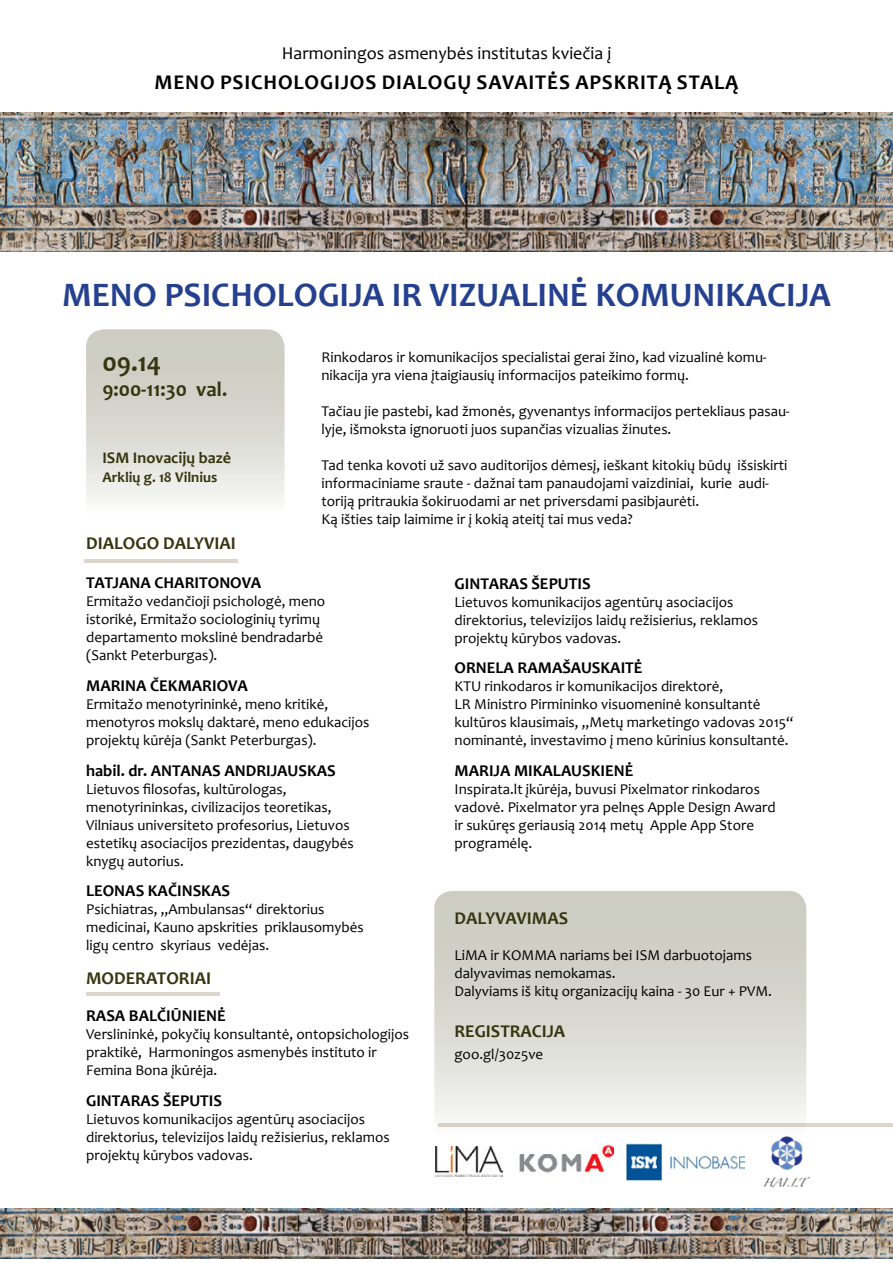
<style>
.page{position:relative;width:893px;height:1263px;background:#fff}
.page>*{position:absolute;margin:0;border:0;box-sizing:border-box;transform-origin:0 0}
.t1{font:700 34.5px "Candara";color:#25408f}
.t2{font:700 27px "Candara";color:#35360e}
.t3{font:700 21px "Candara";letter-spacing:.04em;color:#000}
.t4{font:700 21px "Candara";color:#35360e}
.t5{font:700 18px "Candara";color:#35360e}
.t6{font:18px "Candara";color:#000}
.t7{font:700 16.5px "Candara";color:#000}
.t8{font:700 16.2px "Candara";color:#35360e}
.t9{font:15px/18px "Candara";color:#000}
.t10{font:700 14.85px "Candara";color:#35360e}
</style>
<div class="page">
<div style="left:86px;top:329px;width:199px;height:192px;background:linear-gradient(to bottom,#c3c4b8,#f7f7f5);border-radius:18px"></div>
<div style="left:434px;top:891px;width:372px;height:254px;background:linear-gradient(to bottom,#c3c4b8,#f7f7f6);border-radius:18px"></div>
<img style="left:435px;top:1147px;width:67px;height:30px">
<img style="left:514px;top:1143px;width:100px;height:30px">
<img style="left:627px;top:1143px;width:117px;height:37px">
<img style="left:757px;top:1133px;width:53px;height:55px">
<hr style="left:438px;top:1123px;width:455px;height:3px;background:#4c2900">
<img style="left:0;top:112px;width:443px;height:140px">
<img style="left:443px;top:112px;width:450px;height:140px">
<img style="left:0;top:1209px;width:443px;height:49px">
<img style="left:443px;top:1209px;width:450px;height:49px">
<hr style="left:84px;top:559px;width:154px;height:3px;background:#4c2900">
<hr style="left:86px;top:992px;width:134px;height:3px;background:#4c2900">
<p class="t6" style="left:282px;top:41px;width:331px">Harmoningos asmenybės institutas kviečia į</p>
<h3 class="t3" style="left:154px;top:69px;width:585px">MENO PSICHOLOGIJOS DIALOGŲ SAVAITĖS APSKRITĄ STALĄ</h3>
<h1 class="t1" style="left:62px;top:273px;width:52px">MENO</h1>
<h1 class="t1" style="left:164px;top:273px;width:20px">PSICHOLOGIJA</h1>
<h1 class="t1" style="left:392px;top:273px;width:126px">IR VIZUALINĖ</h1>
<h1 class="t1" style="left:596px;top:273px;width:115px">KOMUNIKACIJA</h1>
<h2 class="t2" style="left:102px;top:345px;width:60px">09.14</h2>
<h3 class="t4" style="left:102px;top:376px;width:126px">9:00-11:30 VAL.</h3>
<p class="t8" style="left:102px;top:447px;width:130px">ISM INOVACIJŲ BAZĖ</p>
<p class="t10" style="left:102px;top:468px;width:116px">ARKLIŲ G. 18 VILNIUS</p>
<p class="t9" style="left:321px;top:348px;width:447px">Rinkodaros ir komunikacijos specialistai gerai žino, kad vizualinė komu&shy;nikacija yra viena įtaigiausių informacijos pateikimo formų.</p>
<p class="t9" style="left:321px;top:402px;width:470px">Tačiau jie pastebi, kad žmonės, gyvenantys informacijos pertekliaus pasau&shy;lyje, išmoksta ignoruoti juos supančias vizualias žinutes.</p>
<p class="t9" style="left:321px;top:456px;width:467px">Tad tenka kovoti už savo auditorijos dėmesį, ieškant kitokių būdų išsiskirti informaciniame sraute - dažnai tam panaudojami vaizdiniai, kurie audi&shy;toriją pritraukia šokiruodami ar net priversdami pasibjaurėti.<br>Ką išties taip laimime ir į kokią ateitį tai mus veda?</p>
<p class="t5" style="left:86px;top:532px;width:12px">DIALOGO</p>
<p class="t5" style="left:163px;top:532px;width:50px">DALYVIAI</p>
<p class="t7" style="left:86px;top:573px;width:11px">TATJANA</p>
<p class="t7" style="left:154px;top:573px;width:11px">CHARITONOVA</p>
<p class="t9" style="left:86px;top:592px;width:241px">Ermitažo vedančioji psichologė, meno istorikė, Ermitažo sociologinių tyrimų departamento mokslinė bendradarbė (Sankt Peterburgas).</p>
<p class="t7" style="left:86px;top:675px;width:25px">MARINA</p>
<p class="t7" style="left:150px;top:675px;width:53px">ČEKMARIOVA</p>
<p class="t9" style="left:86px;top:695px;width:285px">Ermitažo menotyrininkė, meno kritikė, menotyros mokslų daktarė, meno edukacijos projektų kūrėja (Sankt Peterburgas).</p>
<p class="t7" style="left:86px;top:760px;width:76px">HABIL. DR. ANTANAS</p>
<p class="t7" style="left:224px;top:760px;width:11px">ANDRIJA</p>
<p class="t7" style="left:287px;top:760px;width:21px">USKAS</p>
<p class="t9" style="left:86px;top:780px;width:269px">Lietuvos filosofas, kultūrologas, menotyrininkas, civilizacijos teoretikas, Vilniaus universiteto profesorius, Lietuvos estetikų asociacijos prezidentas, daugybės knygų autorius.</p>
<p class="t7" style="left:86px;top:880px;width:11px">LEONAS</p>
<p class="t7" style="left:148px;top:880px;width:39px">KAČINSKAS</p>
<p class="t9" style="left:86px;top:900px;width:279px">Psichiatras, „Ambulansas“ direktorius medicinai, Kauno apskrities priklausomybės ligų centro skyriaus vedėjas.</p>
<p class="t5" style="left:454px;top:907px;width:51px">DALYVAVI</p>
<p class="t5" style="left:532px;top:907px;width:27px">MAS</p>
<p class="t7" style="left:454px;top:573px;width:11px">GINTARAS</p>
<p class="t7" style="left:531px;top:573px;width:46px">ŠEPUTIS</p>
<p class="t9" style="left:454px;top:593px;width:305px">Lietuvos komunikacijos agentūrų asociacijos direktorius, televizijos laidų režisierius, reklamos projektų kūrybos vadovas.</p>
<p class="t7" style="left:454px;top:657px;width:11px">ORNELA</p>
<p class="t7" style="left:517px;top:657px;width:84px">RAMAŠAUSKAITĖ</p>
<p class="t9" style="left:454px;top:677px;width:341px">KTU rinkodaros ir komunikacijos direktorė,<br>LR Ministro Pirmininko visuomeninė konsultantė kultūros klausimais, „Metų marketingo vadovas 2015“ nominantė, investavimo į meno kūrinius konsultantė.</p>
<p class="t7" style="left:454px;top:760px;width:24px">MARIJA</p>
<p class="t7" style="left:514px;top:760px;width:24px">MIKALA</p>
<p class="t7" style="left:571px;top:760px;width:21px">USKIENĖ</p>
<p class="t9" style="left:454px;top:780px;width:323px">Inspirata.lt įkūrėja, buvusi Pixelmator rinkodaros vadovė. Pixelmator yra pelnęs Apple Design Award ir sukūręs geriausią 2014 metų Apple App Store programėlę.</p>
<p class="t9" style="left:454px;top:946px;width:319px">LiMA ir KOMMA nariams bei ISM darbuotojams dalyvavimas nemokamas.<br>Dalyviams iš kitų organizacijų kaina - 30 Eur + PVM.</p>
<p class="t5" style="left:454px;top:1020px;width:11px">REGISTRACIJA</p>
<p class="t9" style="left:454px;top:1045px;width:90px">goo.gl/30z5ve</p>
<p class="t5" style="left:86px;top:966px;width:27px">MODERATORIAI</p>
<p class="t7" style="left:86px;top:1006px;width:11px">RASA</p>
<p class="t7" style="left:129px;top:1006px;width:63px">BALČIŪNIENĖ</p>
<p class="t9" style="left:86px;top:1025px;width:325px">Verslininkė, pokyčių konsultantė, ontopsichologijos praktikė, Harmoningos asmenybės instituto ir<br>Femina Bona įkūrėja.</p>
<p class="t7" style="left:86px;top:1090px;width:11px">GINTARAS</p>
<p class="t7" style="left:163px;top:1090px;width:46px">ŠEPUTIS</p>
<p class="t9" style="left:86px;top:1110px;width:305px">Lietuvos komunikacijos agentūrų asociacijos direktorius, televizijos laidų režisierius, reklamos projektų kūrybos vadovas.</p>
</div>
